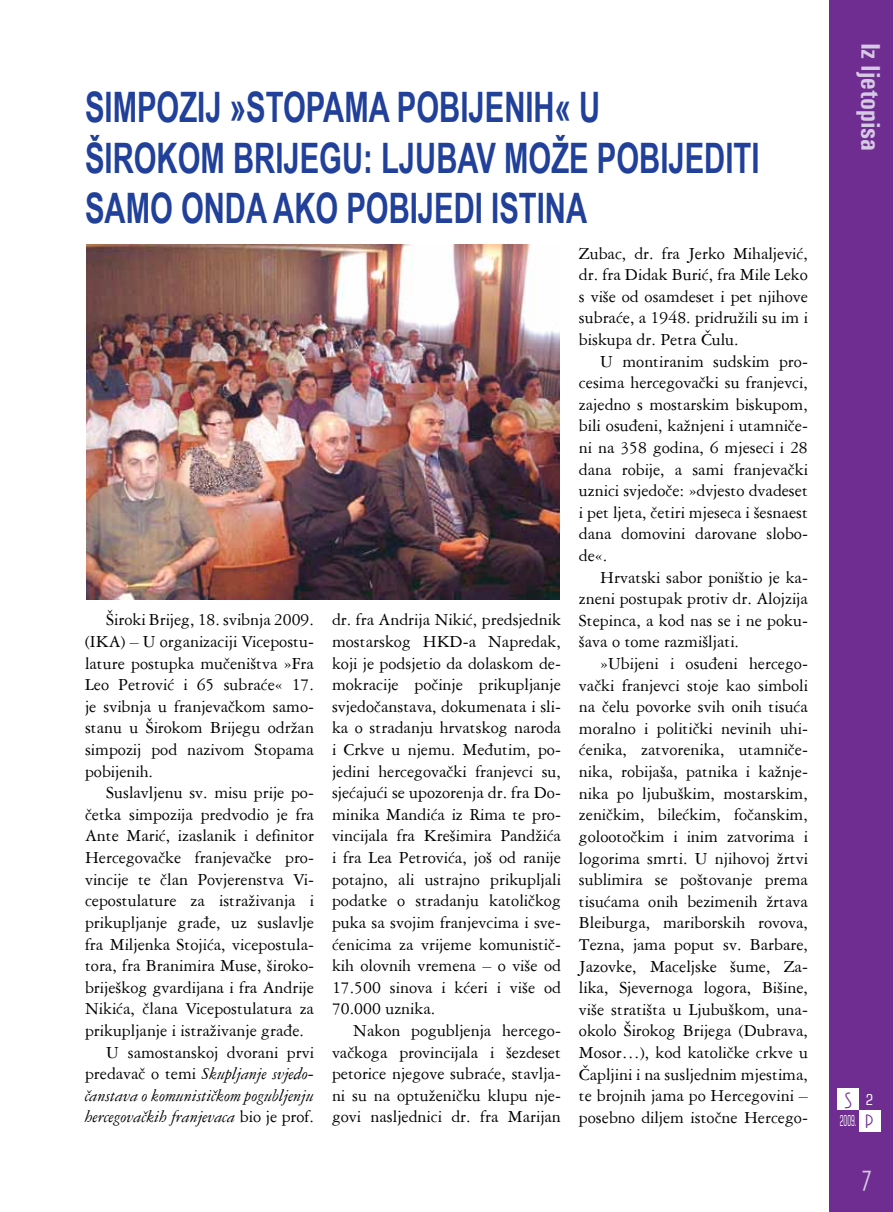
<style>
.page{position:relative;width:893px;height:1212px;background:#fff}
.page>*{position:absolute;margin:0;border:0;box-sizing:border-box;transform-origin:0 0}
.t1{font:700 42px/50.4px "Arial Narrow";color:#21409a;scale:.85 1}
.t2{font:700 condensed 27px "Univers";color:#d6c9e3}
.t3{font:27px "Andes";color:#d6c9e3}
.t4{font:18px/21.6px "American Garamond BT";color:#000;text-align:justify}
.t5{font:italic 18px "American Garamond BT";color:#000}
.t6{font:18px "Andes";color:#6f2c91}
.t7{font:condensed 15px "Square 721 BT";color:#fff;scale:.5 1}
.t8{font:condensed 15px "Square 721 BT";color:#fff}
.s1{font-style:normal}
.s2{font-family:"Andes";font-stretch:normal;font-size:18px;color:#6f2c91}
</style>
<div class="page">
<div style="left:829px;top:0;width:64px;height:1212px;background:#6f2c91"></div>
<div style="left:838px;top:1089px;width:21px;height:21px;background:#fff"></div>
<div style="left:859px;top:1110px;width:21px;height:21px;background:#fff"></div>
<img style="left:86px;top:245px;width:473px;height:354px">
<h1 class="t1" style="left:85px;top:80px;width:795px">SIMPOZIJ »STOPAMA POBIJENIH« U<br>ŠIROKOM BRIJEGU: LJUBAV MOŽE POBIJEDITI<br>SAMO ONDA AKO POBIJEDI ISTINA</h1>
<p class="t4" style="left:85px;top:609px;width:230px;text-indent:21px">Široki Brijeg, 18. svibnja 2009. (IKA) – U organizaciji Vicepostu&shy;lature postupka mučeništva »Fra Leo Petrović i 65 subraće« 17. je svibnja u franjevačkom samo&shy;stanu u Širokom Brijegu održan simpozij pod nazivom Stopama pobijenih.</p>
<p class="t4" style="left:106px;top:782px;width:209px">Suslavljenu sv. misu prije po-</p>
<p class="t4" style="left:85px;top:803px;width:230px">četka simpozija predvodio je fra</p>
<p class="t4" style="left:85px;top:825px;width:230px">Ante Marić, izaslanik i definitor</p>
<p class="t4" style="left:85px;top:846px;width:230px">Hercegovačke franjevačke pro-</p>
<p class="t4" style="left:85px;top:868px;width:230px">vincije te član Povjerenstva Vi-</p>
<p class="t4" style="left:85px;top:890px;width:230px">cepostulature za istraživanja i</p>
<p class="t4" style="left:85px;top:911px;width:230px">prikupljanje građe, uz suslavlje</p>
<p class="t4" style="left:85px;top:933px;width:230px">fra Miljenka Stojića, vicepostula-</p>
<p class="t4" style="left:85px;top:954px;width:230px">tora, fra Branimira Muse, široko-</p>
<p class="t4" style="left:85px;top:976px;width:230px">briješkog gvardijana i fra Andrije</p>
<p class="t4" style="left:85px;top:998px;width:230px">Nikića, člana Vicepostulatura za</p>
<p class="t4" style="left:85px;top:1019px;width:220px">prikupljanje i istraživanje građe.</p>
<p class="t4" style="left:106px;top:1041px;width:209px">U samostanskoj dvorani prvi</p>
<p class="t5" style="left:85px;top:1063px;width:230px"><span class="s1">predavač o temi</span> Skupljanje svjedo-</p>
<p class="t5" style="left:85px;top:1084px;width:230px">čanstava o komunističkom pogubljenju</p>
<p class="t5" style="left:85px;top:1106px;width:230px">hercegovačkih franjevaca <span class="s1">bio je prof.</span></p>
<p class="t4" style="left:332px;top:609px;width:230px">dr. fra Andrija Nikić, predsjednik mostarskog HKD-a Napredak, koji je podsjetio da dolaskom de&shy;mokracije počinje prikupljanje svjedočanstava, dokumenata i sli&shy;ka o stradanju hrvatskog naroda i Crkve u njemu. Međutim, po&shy;jedini hercegovački franjevci su, sjećajući se upozorenja dr. fra Do&shy;minika Mandića iz Rima te pro&shy;vincijala fra Krešimira Pandžića i fra Lea Petrovića, još od ranije potajno, ali ustrajno prikupljali podatke o stradanju katoličkog puka sa svojim franjevcima i sve&shy;ćenicima za vrijeme komunistič&shy;kih olovnih vremena – o više od 17.500 sinova i kćeri i više od 70.000 uznika.</p>
<p class="t4" style="left:332px;top:1019px;width:230px;text-indent:21px">Nakon pogubljenja hercego&shy;vačkoga provincijala i šezdeset petorice njegove subraće, stavlja&shy;ni su na optuženičku klupu nje&shy;govi nasljednici dr. fra Marijan</p>
<p class="t4" style="left:579px;top:242px;width:230px">Zubac, dr. fra Jerko Mihaljević, dr. fra Didak Burić, fra Mile Leko s više od osamdeset i pet njihove subraće, a 1948. pridružili su im i biskupa dr. Petra Čulu.</p>
<p class="t4" style="left:579px;top:350px;width:230px;text-indent:21px">U montiranim sudskim pro&shy;cesima hercegovački su franjevci, zajedno s mostarskim biskupom, bili osuđeni, kažnjeni i utamniče&shy;ni na 358 godina, 6 mjeseci i 28 dana robije, a sami franjevački uznici svjedoče: »dvjesto dvadeset i pet ljeta, četiri mjeseca i šesnaest dana domovini darovane slobo&shy;de«.</p>
<p class="t4" style="left:579px;top:566px;width:230px;text-indent:21px">Hrvatski sabor poništio je ka&shy;zneni postupak protiv dr. Alojzija Stepinca, a kod nas se i ne poku&shy;šava o tome razmišljati.</p>
<p class="t4" style="left:579px;top:652px;width:230px;text-indent:21px">»Ubijeni i osuđeni hercego&shy;vački franjevci stoje kao simboli na čelu povorke svih onih tisuća moralno i politički nevinih uhi&shy;ćenika, zatvorenika, utamniče&shy;nika, robijaša, patnika i kažnje&shy;nika po ljubuškim, mostarskim, zeničkim, bilećkim, fočanskim, golootočkim i inim zatvorima i logorima smrti. U njihovoj žrtvi sublimira se poštovanje prema tisućama onih bezimenih žrtava Bleiburga, mariborskih rovova, Tezna, jama poput sv. Barbare, Jazovke, Maceljske šume, Za&shy;lika, Sjevernoga logora, Bišine, više stratišta u Ljubuškom, una&shy;okolo Širokog Brijega (Dubrava, Mosor…), kod katoličke crkve u Čapljini i na susljednim mjestima, te brojnih jama po Hercegovini – posebno diljem istočne Hercego-</p>
<h2 class="t2" style="left:887px;top:43px;width:110px;rotate:90deg">Iz ljetopisa</h2>
<p class="t6" style="left:845px;top:1092px;width:8px">S</p>
<p class="t7" style="left:840px;top:1112px;width:68px">2009. <span class="s2">p</span></p>
<p class="t8" style="left:866px;top:1090px;width:9px">2</p>
<h2 class="t3" style="left:862px;top:1169px;width:11px">7</h2>
</div>
